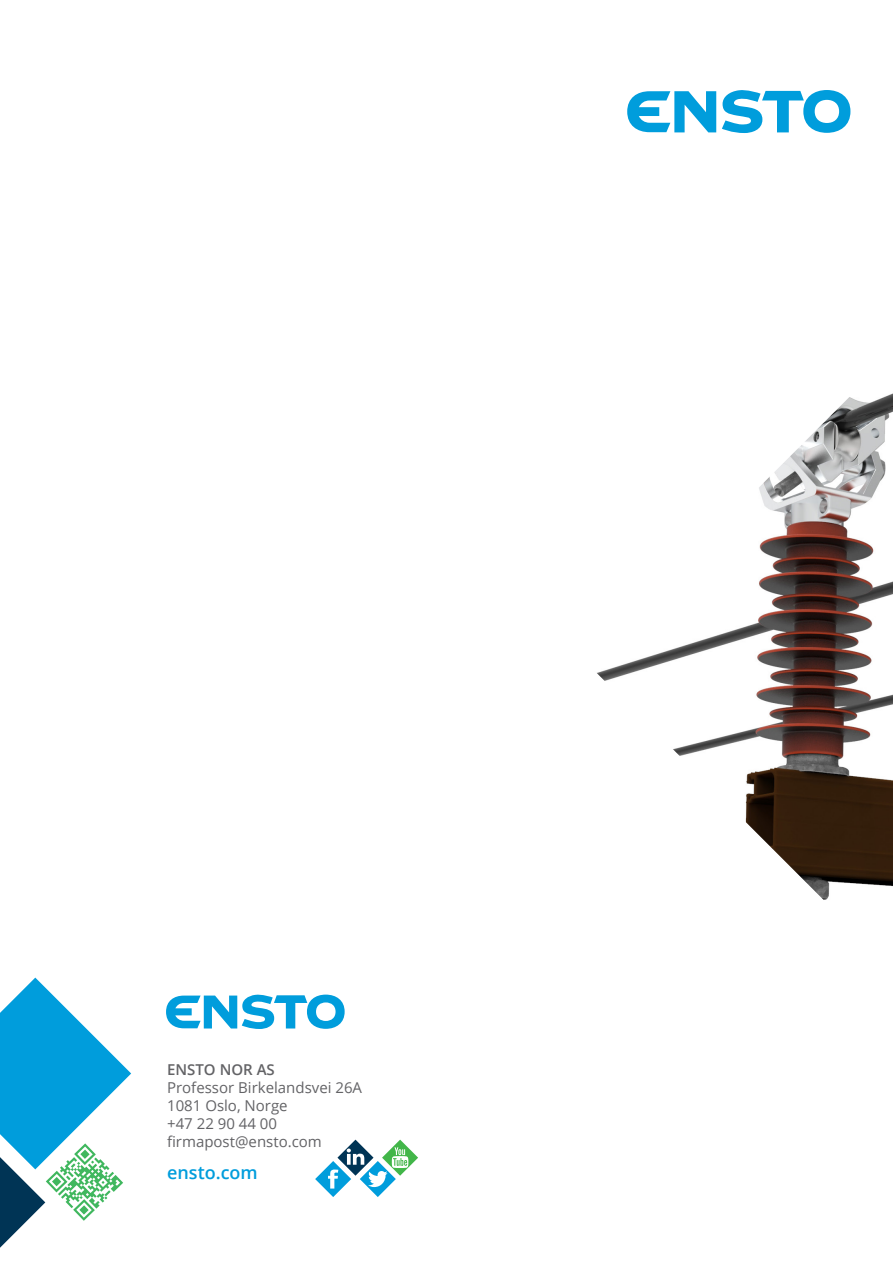
<style>
.page{position:relative;width:893px;height:1263px;background:#fff}
.page>*{position:absolute;margin:0;border:0;box-sizing:border-box;transform-origin:0 0}
.E_BCweb_18pt_SB{font:600 18px "Open Sans";color:#009ddc}
.E_BC_Address_10pt{font:15px "Open Sans";color:#636366}
.E_BC_Company_10pt_SB{font:600 15px "Open Sans";color:#636366}
</style>
<div class="page">
<svg style="left:627px;top:91px;width:89px;height:41px"></svg>
<svg style="left:722px;top:90px;width:128px;height:43px"></svg>
<svg style="left:315px;top:1139px;width:103px;height:58px"></svg>
<svg style="left:166px;top:994px;width:179px;height:35px"></svg>
<svg style="left:0;top:977px;width:131px;height:271px"></svg>
<img style="left:597px;top:393px;width:296px;height:507px">
<p class="E_BC_Company_10pt_SB" style="left:167px;top:1059px;width:109px">ENSTO NOR AS</p>
<p class="E_BC_Address_10pt" style="left:167px;top:1077px;width:196px">Professor Birkelandsvei 26A</p>
<p class="E_BC_Address_10pt" style="left:167px;top:1095px;width:122px">1081 Oslo, Norge</p>
<p class="E_BC_Address_10pt" style="left:167px;top:1113px;width:111px">+47 22 90 44 00</p>
<p class="E_BC_Address_10pt" style="left:167px;top:1131px;width:156px">firmapost@ensto.com</p>
<p class="E_BCweb_18pt_SB" style="left:167px;top:1160px;width:92px">ensto.com</p>
</div>
